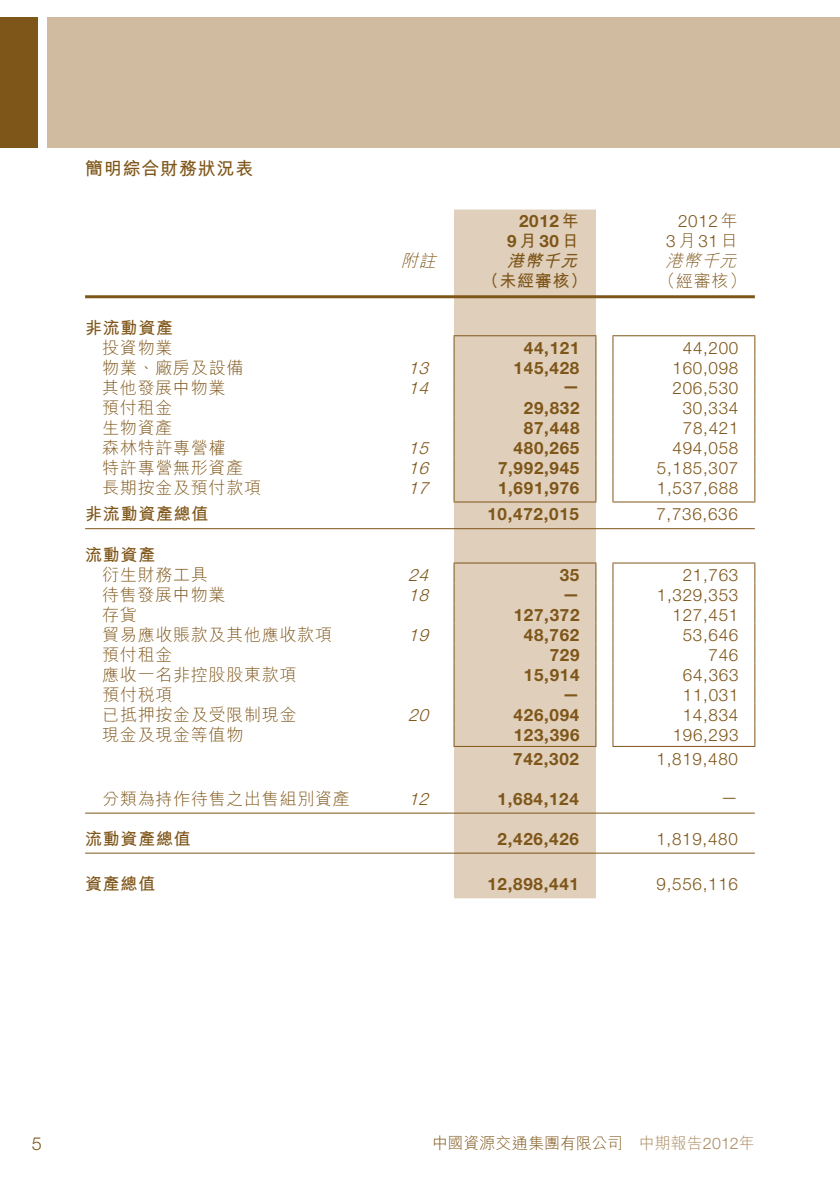
<style>
.page{position:relative;width:840px;height:1191px;background:#fff}
.page>*{position:absolute;margin:0;border:0;box-sizing:border-box;transform-origin:0 0}
.t1{font:700 18px "M Hei HK";letter-spacing:.04em;color:#7f5619}
.t2{font:300 18px "Helvetica Neue";color:#7f5619}
.t3{font:300 17px "Helvetica Neue";letter-spacing:.04em;color:#7f5619}
.t4{font:700 17px "Helvetica Neue";letter-spacing:.04em;color:#7f5619}
.t5{font:300 17px "M Hei HK";letter-spacing:.04em;color:#7f5619}
.t6{font:700 17px "M Hei HK";letter-spacing:.04em;color:#7f5619}
.t7{font:italic 300 17px "Helvetica Neue";color:#7f5619}
.t8{font:italic 300 17px "M Hei HK";color:#7f5619}
.t9{font:italic 700 17px "M Hei HK";color:#7f5619}
.t10{font:300 16px "M Hei HK";letter-spacing:-.01em;color:#7f5619}
.t11{font:300 16px "M Hei HK";color:#ab8a5f}
.s1{font-family:"M Hei HK"}
.s2{font-family:"Helvetica Neue"}
</style>
<div class="page">
<div style="left:0;top:17px;width:37px;height:130px;background:#7f5619"></div>
<div style="left:47px;top:17px;width:792px;height:130px;background:#d0bba1"></div>
<div style="left:454px;top:209px;width:141px;height:689px;background:#dfcfbb"></div>
<hr style="left:453px;top:335px;width:143px;height:1px;background:#7f5619">
<svg style="left:453px;top:336px;width:1px;height:165px"></svg>
<svg style="left:595px;top:336px;width:1px;height:165px"></svg>
<hr style="left:453px;top:501px;width:143px;height:1px;background:#7f5619">
<hr style="left:612px;top:335px;width:143px;height:1px;background:#7f5619">
<svg style="left:612px;top:336px;width:1px;height:165px"></svg>
<svg style="left:754px;top:336px;width:1px;height:165px"></svg>
<hr style="left:612px;top:501px;width:143px;height:1px;background:#7f5619">
<hr style="left:453px;top:562px;width:143px;height:1px;background:#7f5619">
<svg style="left:453px;top:563px;width:1px;height:183px"></svg>
<svg style="left:595px;top:563px;width:1px;height:183px"></svg>
<hr style="left:453px;top:746px;width:143px;height:1px;background:#7f5619">
<hr style="left:612px;top:562px;width:143px;height:1px;background:#7f5619">
<svg style="left:612px;top:563px;width:1px;height:183px"></svg>
<svg style="left:754px;top:563px;width:1px;height:183px"></svg>
<hr style="left:612px;top:746px;width:143px;height:1px;background:#7f5619">
<hr style="left:85px;top:295px;width:669px;height:3px;background:#7f5619">
<hr style="left:85px;top:528px;width:669px;height:1px;background:#7f5619">
<hr style="left:85px;top:812px;width:669px;height:1px;background:#7f5619">
<hr style="left:85px;top:852px;width:669px;height:1px;background:#7f5619">
<p class="t1" style="left:85px;top:155px;width:170px">簡明綜合財務狀況表</p>
<p class="t4" style="left:518px;top:211px;width:61px">2012<span class="s1">年</span></p>
<p class="t3" style="left:677px;top:211px;width:61px">2012 <span class="s1">年</span></p>
<p class="t4" style="left:507px;top:231px;width:73px">9<span class="s1">月</span>30<span class="s1">日</span></p>
<p class="t3" style="left:666px;top:231px;width:73px">3<span class="s1">月</span>31<span class="s1">日</span></p>
<p class="t8" style="left:400px;top:249px;width:42px">附註</p>
<p class="t9" style="left:506px;top:249px;width:78px">港幣千元</p>
<p class="t8" style="left:665px;top:249px;width:78px">港幣千元</p>
<p class="t6" style="left:481px;top:269px;width:107px">（未經審核）</p>
<p class="t5" style="left:658px;top:269px;width:89px">（經審核(</p>
<p class="t6" style="left:85px;top:315px;width:89px">非流動資產</p>
<p class="t5" style="left:102px;top:336px;width:72px">投資物業</p>
<p class="t4" style="left:523px;top:337px;width:57px">44,121</p>
<p class="t3" style="left:682px;top:338px;width:57px">44,200</p>
<p class="t5" style="left:102px;top:356px;width:142px">物業、廠房及設備</p>
<p class="t7" style="left:408px;top:358px;width:26px">13</p>
<p class="t4" style="left:513px;top:357px;width:67px">145,428</p>
<p class="t3" style="left:672px;top:358px;width:67px">160,098</p>
<p class="t5" style="left:102px;top:376px;width:125px">其他發展中物業</p>
<p class="t7" style="left:408px;top:378px;width:26px">14</p>
<p class="t4" style="left:562px;top:376px;width:18px">—</p>
<p class="t3" style="left:672px;top:378px;width:67px">206,530</p>
<p class="t5" style="left:102px;top:396px;width:72px">預付租金</p>
<p class="t4" style="left:523px;top:397px;width:57px">29,832</p>
<p class="t3" style="left:682px;top:398px;width:57px">30,334</p>
<p class="t5" style="left:102px;top:416px;width:72px">生物資產</p>
<p class="t4" style="left:523px;top:417px;width:57px">87,448</p>
<p class="t3" style="left:682px;top:418px;width:57px">78,421</p>
<p class="t5" style="left:102px;top:436px;width:125px">森林特許專營權</p>
<p class="t7" style="left:408px;top:438px;width:26px">15</p>
<p class="t4" style="left:513px;top:437px;width:67px">480,265</p>
<p class="t3" style="left:672px;top:438px;width:67px">494,058</p>
<p class="t5" style="left:102px;top:456px;width:142px">特許專營無形資產</p>
<p class="t7" style="left:408px;top:458px;width:26px">16</p>
<p class="t4" style="left:497px;top:457px;width:83px">7,992,945</p>
<p class="t3" style="left:656px;top:458px;width:83px">5,185,307</p>
<p class="t5" style="left:102px;top:476px;width:160px">長期按金及預付款項</p>
<p class="t7" style="left:408px;top:478px;width:26px">17</p>
<p class="t4" style="left:497px;top:477px;width:83px">1,691,976</p>
<p class="t3" style="left:656px;top:478px;width:83px">1,537,688</p>
<p class="t6" style="left:85px;top:502px;width:125px">非流動資產總值</p>
<p class="t6" style="left:85px;top:542px;width:72px">流動資產</p>
<p class="t4" style="left:487px;top:504px;width:93px">10,472,015</p>
<p class="t3" style="left:656px;top:504px;width:83px">7,736,636</p>
<p class="t5" style="left:102px;top:563px;width:107px">衍生財務工具</p>
<p class="t7" style="left:408px;top:565px;width:26px">24</p>
<p class="t4" style="left:559px;top:565px;width:21px">35</p>
<p class="t3" style="left:682px;top:565px;width:57px">21,763</p>
<p class="t5" style="left:102px;top:583px;width:125px">待售發展中物業</p>
<p class="t7" style="left:408px;top:585px;width:26px">18</p>
<p class="t4" style="left:562px;top:583px;width:18px">—</p>
<p class="t3" style="left:656px;top:585px;width:83px">1,329,353</p>
<p class="t5" style="left:102px;top:603px;width:36px">存貨</p>
<p class="t4" style="left:513px;top:605px;width:67px">127,372</p>
<p class="t3" style="left:672px;top:605px;width:67px">127,451</p>
<p class="t5" style="left:102px;top:623px;width:231px">貿易應收賬款及其他應收款項</p>
<p class="t7" style="left:408px;top:625px;width:26px">19</p>
<p class="t4" style="left:523px;top:625px;width:57px">48,762</p>
<p class="t3" style="left:682px;top:625px;width:57px">53,646</p>
<p class="t5" style="left:102px;top:643px;width:72px">預付租金</p>
<p class="t4" style="left:549px;top:645px;width:31px">729</p>
<p class="t3" style="left:708px;top:645px;width:31px">746</p>
<p class="t5" style="left:102px;top:663px;width:196px">應收一名非控股股東款項</p>
<p class="t4" style="left:523px;top:665px;width:57px">15,914</p>
<p class="t3" style="left:682px;top:665px;width:57px">64,363</p>
<p class="t5" style="left:102px;top:683px;width:72px">預付稅項</p>
<p class="t4" style="left:562px;top:683px;width:18px">—</p>
<p class="t3" style="left:682px;top:685px;width:57px">11,031</p>
<p class="t5" style="left:102px;top:703px;width:196px">已抵押按金及受限制現金</p>
<p class="t7" style="left:408px;top:705px;width:26px">20</p>
<p class="t4" style="left:513px;top:705px;width:67px">426,094</p>
<p class="t3" style="left:682px;top:705px;width:57px">14,834</p>
<p class="t5" style="left:102px;top:723px;width:142px">現金及現金等值物</p>
<p class="t4" style="left:513px;top:725px;width:67px">123,396</p>
<p class="t3" style="left:672px;top:725px;width:67px">196,293</p>
<p class="t4" style="left:513px;top:748px;width:67px">742,302</p>
<p class="t3" style="left:656px;top:748px;width:83px">1,819,480</p>
<p class="t5" style="left:102px;top:786px;width:249px">分類為持作待售之出售組別資產</p>
<p class="t7" style="left:408px;top:788px;width:26px">12</p>
<p class="t4" style="left:497px;top:788px;width:83px">1,684,124</p>
<p class="t3" style="left:720px;top:786px;width:18px">—</p>
<p class="t6" style="left:85px;top:826px;width:107px">流動資產總值</p>
<p class="t4" style="left:497px;top:828px;width:83px">2,426,426</p>
<p class="t3" style="left:656px;top:828px;width:83px">1,819,480</p>
<p class="t6" style="left:85px;top:872px;width:72px">資產總值</p>
<p class="t4" style="left:487px;top:874px;width:93px">12,898,441</p>
<p class="t3" style="left:656px;top:874px;width:83px">9,556,116</p>
<p class="t2" style="left:32px;top:1132px;width:12px">5</p>
<p class="t10" style="left:432px;top:1131px;width:192px">中國資源交通集團有限公司</p>
<p class="t11" style="left:638px;top:1131px;width:117px">中期報告<span class="s2">2012</span>年</p>
</div>
